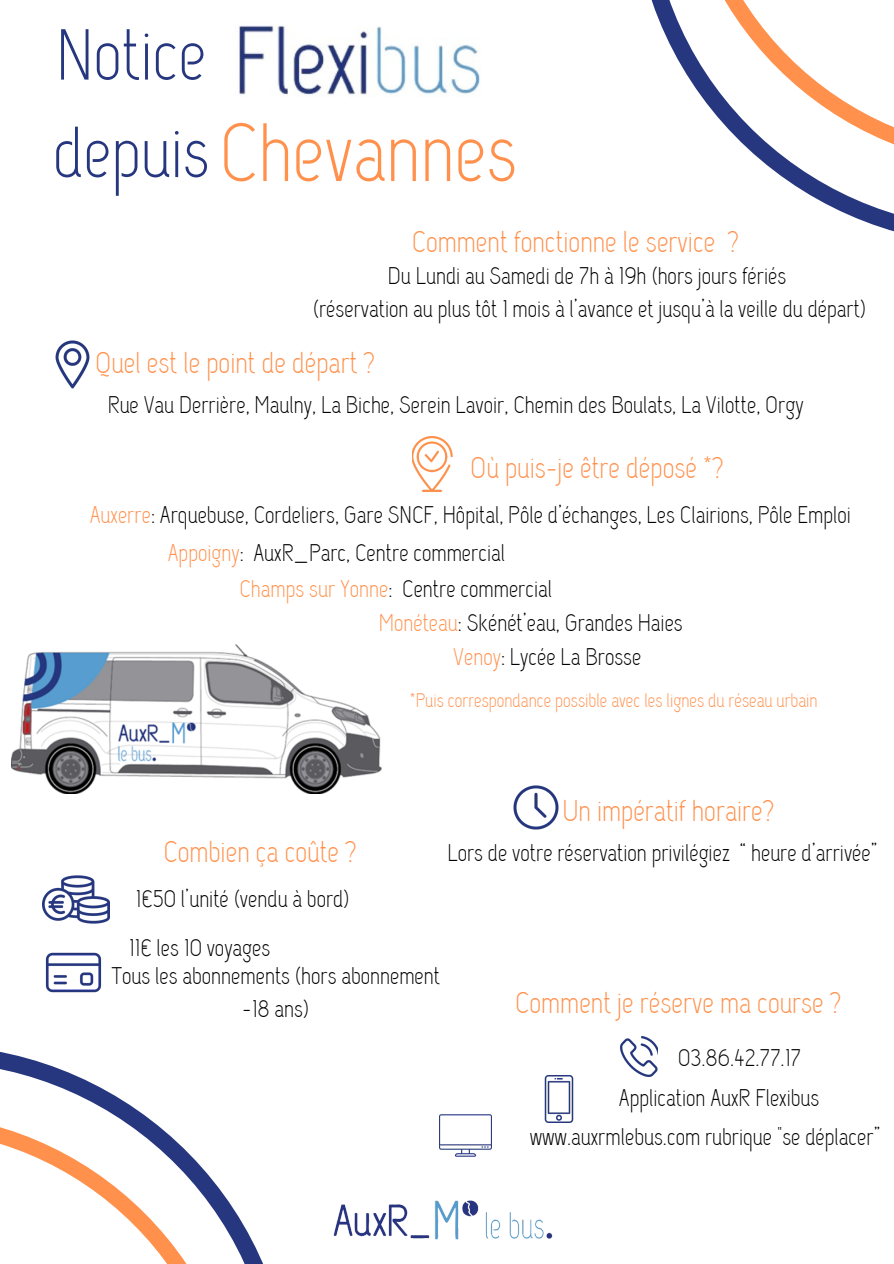
<style>
.page{position:relative;width:894px;height:1264px;background:#fff}
.page>*{position:absolute;margin:0;border:0;box-sizing:border-box;transform-origin:0 0}
.t1{font:82.5px "Capsuula";color:#ff914d}
.t2{font:72px "Capsuula";color:#26377f}
.t3{font:30px "Capsuula";color:#ff914d}
.t4{font:24px/32.7px "Capsuula";color:#000;text-align:center}
.t5{font:19.5px "Capsuula";color:#ff914d}
.s1{color:#ff914d}
</style>
<div class="page">
<svg style="left:651px;top:0;width:242px;height:231px"></svg>
<svg style="left:677px;top:0;width:216px;height:168px"></svg>
<img style="left:239px;top:25px;width:241px;height:72px">
<img style="left:350px;top:1200px;width:203px;height:40px">
<img style="left:55px;top:340px;width:35px;height:49px">
<img style="left:620px;top:1036px;width:37px;height:40px">
<img style="left:544px;top:1075px;width:30px;height:47px">
<img style="left:439px;top:1114px;width:52px;height:43px">
<img style="left:42px;top:875px;width:68px;height:49px">
<img style="left:45px;top:952px;width:57px;height:34px">
<img style="left:412px;top:436px;width:41px;height:55px">
<img style="left:11px;top:644px;width:371px;height:149px">
<img style="left:513px;top:785px;width:46px;height:45px">
<svg style="left:0;top:992px;width:345px;height:271px"></svg>
<svg style="left:0;top:1113px;width:244px;height:150px"></svg>
<h4 class="t2" style="left:56px;top:14px;width:152px">Notice</h4>
<h4 class="t2" style="left:53px;top:111px;width:158px">depuis</h4>
<p class="t1" style="left:219px;top:105px;width:299px">Chevannes</p>
<h3 class="t3" style="left:412px;top:224px;width:328px">Comment fonctionne le service ?</h3>
<h4 class="t4" style="left:313px;top:260px;width:555px">Du Lundi au Samedi de 7h à 19h (hors jours fériés<br>(réservation au plus tôt 1 mois à l’avance et jusqu’à la veille du départ)</h4>
<p class="t3" style="left:95px;top:345px;width:281px">Quel est le point de départ ?</p>
<p class="t4" style="left:108px;top:389px;width:697px">Rue Vau Derrière, Maulny, La Biche, Serein Lavoir, Chemin des Boulats, La Vilotte, Orgy</p>
<p class="t3" style="left:470px;top:450px;width:254px">Où puis-je être déposé *?</p>
<h4 class="t4" style="left:90px;top:499px;width:762px"><span class="s1">Auxerre</span>: Arquebuse, Cordeliers, Gare SNCF, Hôpital, Pôle d’échanges, Les Clairions, Pôle Emploi</h4>
<p class="t4" style="left:168px;top:536px;width:339px"><span class="s1">Appoigny</span>: AuxR_Parc, Centre commercial</p>
<p class="t4" style="left:239px;top:573px;width:314px"><span class="s1">Champs sur Yonne</span>: Centre commercial</p>
<h3 class="t4" style="left:378px;top:607px;width:305px"><span class="s1">Monéteau</span>: Skénét’eau, Grandes Haies</h3>
<p class="t4" style="left:453px;top:640px;width:190px"><span class="s1">Venoy</span>: Lycée La Brosse</p>
<p class="t5" style="left:410px;top:688px;width:409px">*Puis correspondance possible avec les lignes du réseau urbain</p>
<h4 class="t3" style="left:163px;top:834px;width:194px">Combien ça coûte ?</h4>
<h3 class="t4" style="left:136px;top:882px;width:215px">1€50 l’unité (vendu à bord)</h3>
<p class="t3" style="left:562px;top:793px;width:213px">Un impératif horaire?</p>
<p class="t4" style="left:447px;top:836px;width:431px">Lors de votre réservation privilégiez “ heure d’arrivée”</p>
<h4 class="t4" style="left:129px;top:932px;width:143px">11€ les 10 voyages</h4>
<h4 class="t4" style="left:111px;top:960px;width:330px">Tous les abonnements (hors abonnement -18 ans)</h4>
<h1 class="t3" style="left:515px;top:985px;width:327px">Comment je réserve ma course ?</h1>
<h2 class="t4" style="left:678px;top:1041px;width:124px">03.86.42.77.17</h2>
<h3 class="t4" style="left:618px;top:1081px;width:202px">Application AuxR Flexibus</h3>
<p class="t4" style="left:529px;top:1120px;width:352px">www.auxrmlebus.com rubrique "se déplacer”</p>
</div>
